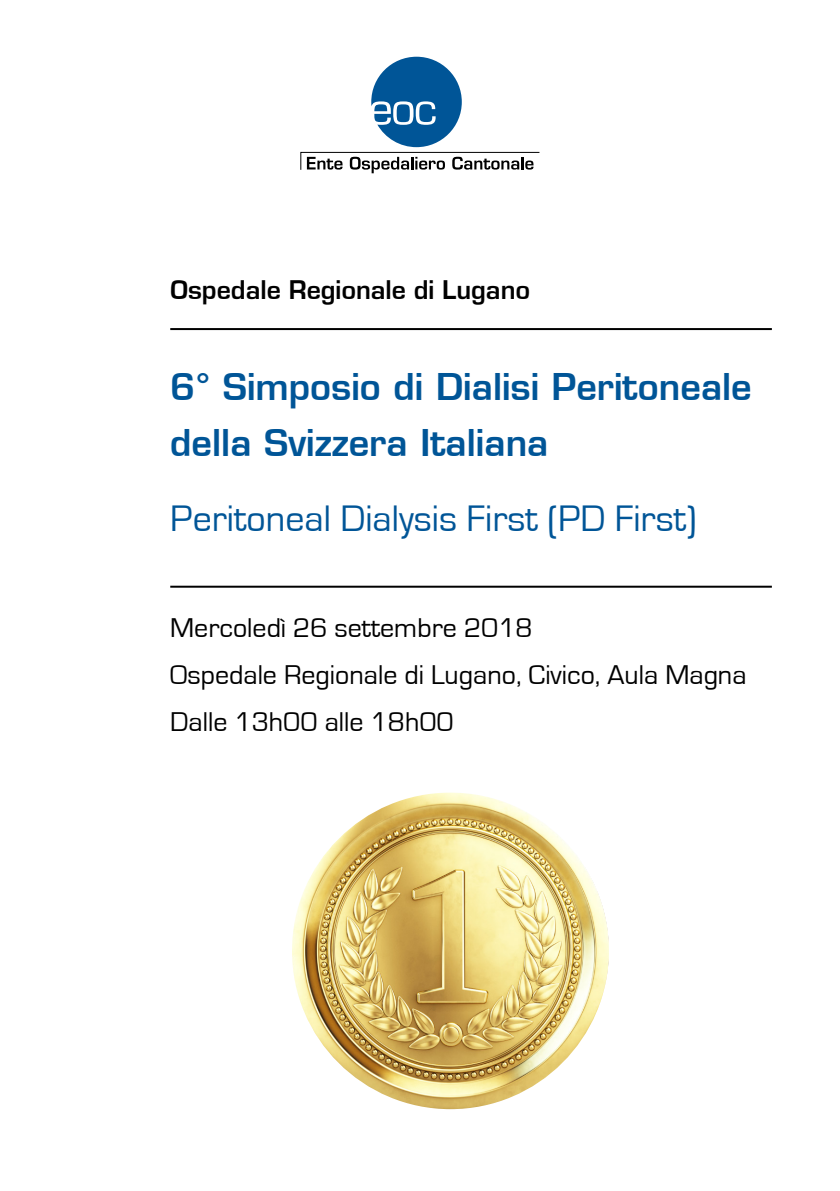
<style>
.page{position:relative;width:840px;height:1191px;background:#fff}
.page>*{position:absolute;margin:0;border:0;box-sizing:border-box;transform-origin:0 0}
.t1{font:38px "Eurostile";color:#005597}
.t2{font:600 36px/56px "Eurostile";color:#005597}
.t3{font:28px/47px "Eurostile";color:#000}
.t4{font:700 28px "Eurostile";color:#000}
</style>
<div class="page">
<hr style="left:170px;top:328px;width:601px;height:2px;background:#000">
<hr style="left:170px;top:585px;width:601px;height:2px;background:#000">
<svg style="left:300px;top:57px;width:239px;height:116px"></svg>
<img style="left:292px;top:792px;width:316px;height:317px;border-radius:158px">
<p class="t4" style="left:170px;top:278px;width:361px">Ospedale Regionale di Lugano</p>
<p class="t2" style="left:170px;top:359px;width:582px">6° Simposio di Dialisi Peritoneale della Svizzera Italiana</p>
<h1 class="t1" style="left:170px;top:498px;width:527px">Peritoneal Dialysis First (PD First)</h1>
<p class="t3" style="left:170px;top:605px;width:577px">Mercoledì 26 settembre 2018<br>Ospedale Regionale di Lugano, Civico, Aula Magna<br>Dalle 13h00 alle 18h00</p>
</div>
